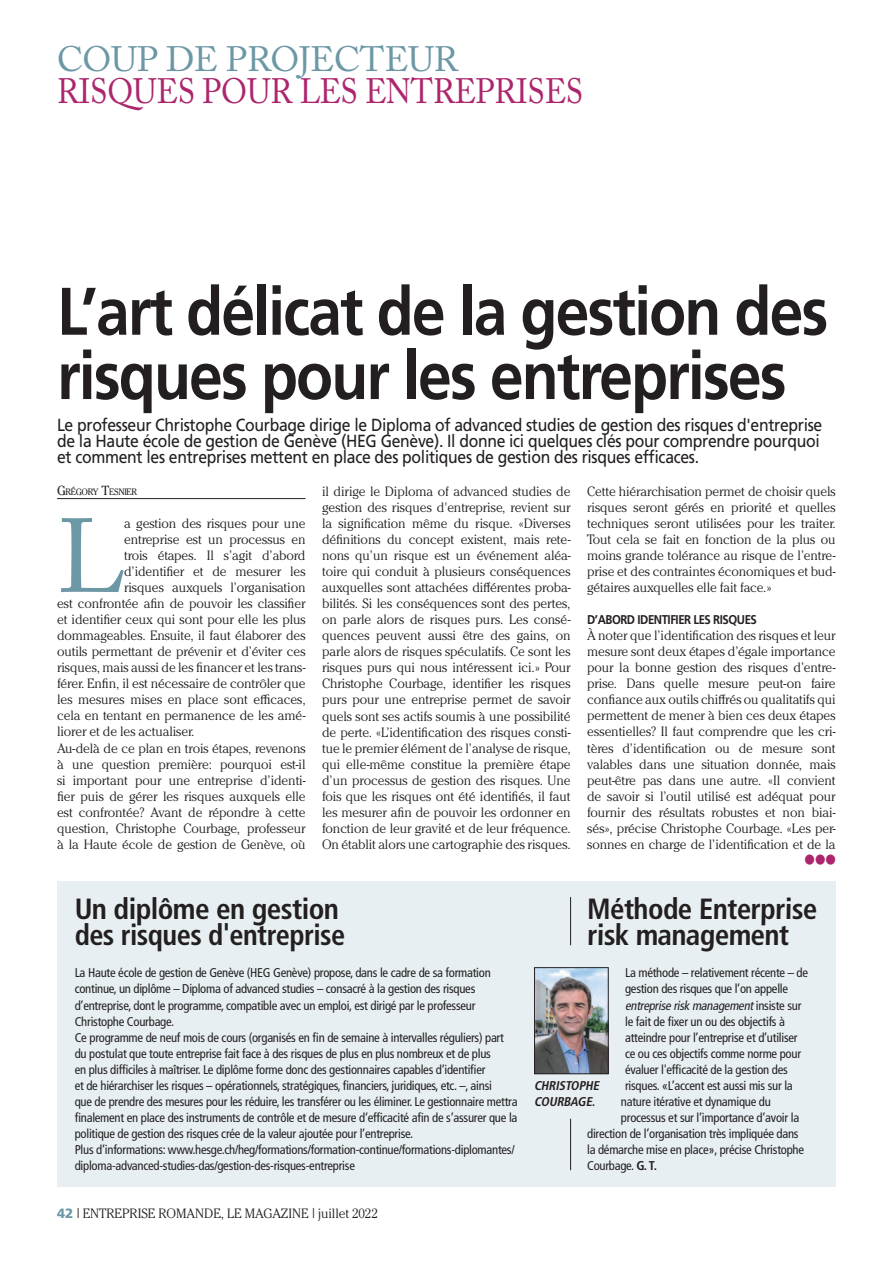
<style>
.page{position:relative;width:893px;height:1263px;background:#fff}
.page>*{position:absolute;margin:0;border:0;box-sizing:border-box;transform-origin:0 0}
.t1{font:103.8px "Adobe Caslon Pro";color:#6c97a5}
.t2{font:700 67.2px/64.3px "Frutiger LT Std";letter-spacing:-.03em;color:#231f20;scale:.9 1}
.t3{font:35.1px "Adobe Caslon Pro";letter-spacing:-.005em;color:#ad266d;scale:.9 1}
.t4{font:35.1px "Adobe Caslon Pro";letter-spacing:-.01em;color:#6c97a5}
.t5{font:700 condensed 29.25px/26.2px "Frutiger LT Std";letter-spacing:-.02em;color:#231f20}
.t6{font:17.55px/16px "Frutiger LT Std";letter-spacing:-.02em;color:#231f20;scale:.9 1}
.t7{font:300 13.5px/16px "Cheltenham Pro";letter-spacing:-.01em;color:#231f20;text-align:justify}
.t8{font:condensed 12.75px/16px "Frutiger LT Std";letter-spacing:-.02em;color:#231f20}
.t9{font:italic condensed 12.75px "Frutiger LT Std";color:#231f20}
.t10{font:700 12.75px "Frutiger LT Std";letter-spacing:-.04em;color:#231f20;scale:.9 1}
.t11{font:italic 700 condensed 12.75px/16px "Frutiger LT Std";color:#231f20}
.t12{font:9.15px "Cheltenham Pro";letter-spacing:-.03em;color:#231f20;scale:.96 1}
.s1{font-size:13.2px}
.s2{font-style:normal}
.s3{font-weight:700}
.s4{font-family:"Frutiger LT Std";font-weight:900;color:#6c97a5}
.s5{font-family:"Frutiger LT Std"}
</style>
<div class="page">
<div style="left:57px;top:881px;width:778px;height:305px;background:#e7eff2"></div>
<hr style="left:57px;top:498px;width:248px;height:1px;background:#231f20">
<hr style="left:570px;top:897px;width:1px;height:48px;background:#231f20">
<img style="left:534px;top:967px;width:75px;height:204px">
<h3 class="t4" style="left:57px;top:39px;width:402px">COUP DE PROJECTEUR</h3>
<h3 class="t3" style="left:57px;top:71px;width:586px">RISQUES POUR LES ENTREPRISES</h3>
<h2 class="t2" style="left:57px;top:284px;width:858px">L’art délicat de la gestion des risques pour les entreprises</h2>
<p class="t6" style="left:57px;top:418px;width:852px">Le professeur Christophe Courbage dirige le Diploma of advanced studies de gestion des risques d'entreprise de la Haute école de gestion de Genève (HEG Genève). Il donne ici quelques clés pour comprendre pourquoi et comment les entreprises mettent en place des politiques de gestion des risques efficaces.</p>
<p class="t12" style="left:57px;top:487px;width:85px"><span class="s1">G</span>RÉGORY <span class="s1">T</span>ESNIER</p>
<h1 class="t1" style="left:57px;top:495px;width:70px">L</h1>
<p class="t7" style="left:124px;top:516px;width:183px">a gestion des risques pour une</p>
<p class="t7" style="left:322px;top:483px;width:250px">il dirige le Diploma of advanced studies de gestion des risques d'entreprise, revient sur la signification même du risque. «Diverses définitions du concept existent, mais rete&shy;nons qu’un risque est un événement aléa&shy;toire qui conduit à plusieurs conséquences auxquelles sont attachées différentes proba&shy;bilités. Si les conséquences sont des pertes, on parle alors de risques purs. Les consé&shy;quences peuvent aussi être des gains, on parle alors de risques spéculatifs. Ce sont les risques purs qui nous intéressent ici.» Pour Christophe Courbage, identifier les risques purs pour une entreprise permet de savoir quels sont ses actifs soumis à une possibilité de perte. «L’identification des risques consti&shy;tue le premier élément de l’analyse de risque, qui elle-même constitue la première étape d’un processus de gestion des risques. Une fois que les risques ont été identifiés, il faut les mesurer afin de pouvoir les ordonner en fonction de leur gravité et de leur fréquence.<br>On établit alors une cartographie des risques.</p>
<p class="t7" style="left:587px;top:484px;width:250px">Cette hiérarchisation permet de choisir quels risques seront gérés en priorité et quelles techniques seront utilisées pour les traiter.<br>Tout cela se fait en fonction de la plus ou moins grande tolérance au risque de l’entre&shy;prise et des contraintes économiques et bud&shy;gétaires auxquelles elle fait face.»</p>
<p class="t7" style="left:124px;top:532px;width:183px">entreprise est un processus en</p>
<p class="t7" style="left:124px;top:548px;width:183px">trois étapes. Il s’agit d’abord</p>
<p class="t7" style="left:124px;top:564px;width:183px">d’identifier et de mesurer les</p>
<p class="t7" style="left:124px;top:580px;width:183px">risques auxquels l’organisation</p>
<p class="t7" style="left:57px;top:596px;width:250px">est confrontée afin de pouvoir les classifier</p>
<p class="t7" style="left:57px;top:612px;width:250px">et identifier ceux qui sont pour elle les plus</p>
<p class="t7" style="left:57px;top:628px;width:250px">dommageables. Ensuite, il faut élaborer des</p>
<p class="t7" style="left:57px;top:644px;width:250px">outils permettant de prévenir et d’éviter ces</p>
<p class="t7" style="left:57px;top:660px;width:250px">risques, mais aussi de les financer et les trans-</p>
<p class="t7" style="left:57px;top:676px;width:250px">férer. Enfin, il est nécessaire de contrôler que</p>
<p class="t7" style="left:57px;top:692px;width:250px">les mesures mises en place sont efficaces,</p>
<p class="t7" style="left:57px;top:708px;width:250px">cela en tentant en permanence de les amé-</p>
<p class="t7" style="left:57px;top:724px;width:139px">liorer et de les actualiser.</p>
<p class="t7" style="left:57px;top:741px;width:250px">Au-delà de ce plan en trois étapes, revenons</p>
<p class="t7" style="left:57px;top:757px;width:250px">à une question première: pourquoi est-il</p>
<p class="t7" style="left:57px;top:773px;width:250px">si important pour une entreprise d’identi-</p>
<p class="t7" style="left:57px;top:789px;width:250px">fier puis de gérer les risques auxquels elle</p>
<p class="t7" style="left:57px;top:805px;width:250px">est confrontée? Avant de répondre à cette</p>
<p class="t7" style="left:57px;top:821px;width:250px">question, Christophe Courbage, professeur</p>
<p class="t7" style="left:57px;top:837px;width:250px">à la Haute école de gestion de Genève, où</p>
<p class="t10" style="left:587px;top:614px;width:190px">D’ABORD IDENTIFIER LES RISQUES</p>
<p class="t7" style="left:587px;top:628px;width:250px">À noter que l’identification des risques et leur mesure sont deux étapes d’égale importance pour la bonne gestion des risques d’entre&shy;prise. Dans quelle mesure peut-on faire confiance aux outils chiffrés ou qualitatifs qui permettent de mener à bien ces deux étapes essentielles? Il faut comprendre que les cri&shy;tères d’identification ou de mesure sont valables dans une situation donnée, mais peut-être pas dans une autre. «Il convient de savoir si l’outil utilisé est adéquat pour fournir des résultats robustes et non biai&shy;sés», précise Christophe Courbage. «Les per&shy;sonnes en charge de l’identification et de la</p>
<h3 class="t5" style="left:75px;top:897px;width:272px">Un diplôme en gestion des risques d'entreprise</h3>
<h3 class="t5" style="left:587px;top:897px;width:232px">Méthode Enterprise risk management</h3>
<p class="t8" style="left:75px;top:966px;width:444px">La Haute école de gestion de Genève (HEG Genève) propose, dans le cadre de sa formation continue, un diplôme – Diploma of advanced studies – consacré à la gestion des risques d’entreprise, dont le programme, compatible avec un emploi, est dirigé par le professeur Christophe Courbage.<br>Ce programme de neuf mois de cours (organisés en fin de semaine à intervalles réguliers) part du postulat que toute entreprise fait face à des risques de plus en plus nombreux et de plus<br>en plus difficiles à maîtriser. Le diplôme forme donc des gestionnaires capables d’identifier<br>et de hiérarchiser les risques – opérationnels, stratégiques, financiers, juridiques, etc. –, ainsi<br>que de prendre des mesures pour les réduire, les transférer ou les éliminer. Le gestionnaire mettra finalement en place des instruments de contrôle et de mesure d’efficacité afin de s’assurer que la politique de gestion des risques crée de la valeur ajoutée pour l’entreprise.<br>Plus d’informations: www.hesge.ch/heg/formations/formation-continue/formations-diplomantes/ diploma-advanced-studies-das/gestion-des-risques-entreprise</p>
<p class="t8" style="left:625px;top:965px;width:184px">La méthode – relativement récente – de</p>
<p class="t8" style="left:625px;top:982px;width:164px">gestion des risques que l’on appelle</p>
<p class="t9" style="left:625px;top:1000px;width:178px">entreprise risk management<span class="s2">i n s i s t e s u r</span></p>
<p class="t8" style="left:625px;top:1014px;width:161px">le fait de fixer un ou des objectifs à</p>
<p class="t8" style="left:625px;top:1030px;width:174px">atteindre pour l’entreprise et d’utiliser</p>
<p class="t8" style="left:625px;top:1046px;width:177px">ce ou ces objectifs comme norme pour</p>
<p class="t8" style="left:625px;top:1062px;width:164px">évaluer l'efficacité de la gestion des</p>
<p class="t8" style="left:625px;top:1078px;width:169px">risques. «L’accent est aussi mis sur la</p>
<p class="t8" style="left:621px;top:1094px;width:151px">nature itérative et dynamique du</p>
<p class="t8" style="left:621px;top:1110px;width:180px">processus et sur l’importance d’avoir la</p>
<p class="t8" style="left:587px;top:1126px;width:213px">direction de l’organisation très impliquée dans</p>
<p class="t8" style="left:587px;top:1142px;width:218px">la démarche mise en place», précise Christophe</p>
<p class="t8" style="left:587px;top:1158px;width:71px">Courbage. <span class="s3">G. T.</span></p>
<p class="t11" style="left:534px;top:1078px;width:69px">CHRISTOPHE<br>COURBAGE.</p>
<p class="t7" style="left:57px;top:1206px;width:322px"><span class="s4">42</span> <span class="s5">l</span> ENTREPRISE ROMANDE, LE MAGAZINE <span class="s5">l</span> juillet 2022</p>
</div>
